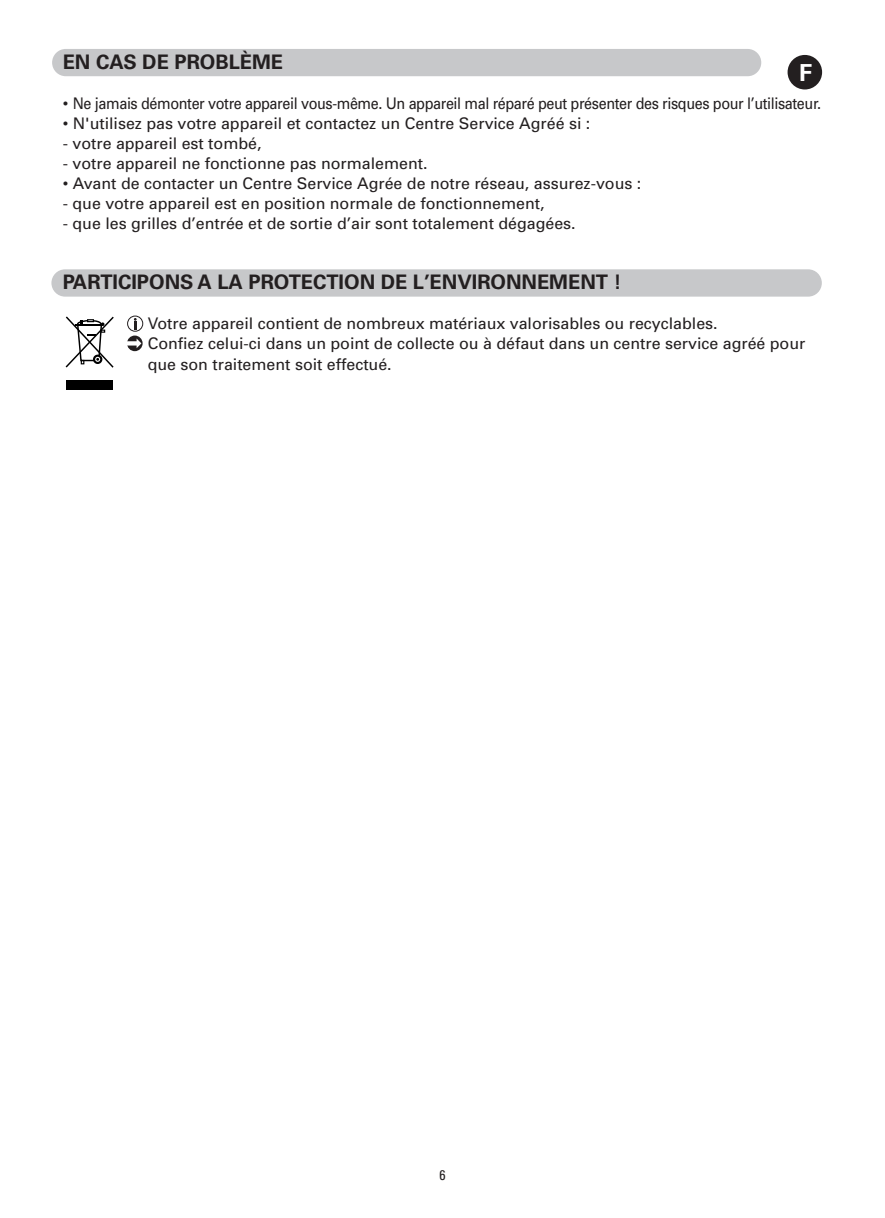
<style>
.page{position:relative;width:885px;height:1218px;background:#fff}
.page>*{position:absolute;margin:0;border:0;box-sizing:border-box;transform-origin:0 0}
.t1{font:700 23.4px "Univers";color:#fff}
.t2{font:700 20px "Univers";color:#231f20}
.t3{font:16px/20px "Univers";color:#231f20}
.t4{font:16px "Univers";letter-spacing:-.025em;color:#231f20}
.t5{font:condensed 14px "Univers";color:#231f20}
</style>
<div class="page">
<div style="left:52px;top:49px;width:709px;height:27px;background:#c7c8ca;border-radius:14px"></div>
<div style="left:51px;top:269px;width:771px;height:27px;background:#c7c8ca;border-radius:14px"></div>
<div style="left:788px;top:55px;width:34px;height:34px;background:#231f20;border-radius:50%"></div>
<svg style="left:66px;top:316px;width:48px;height:52px"></svg>
<div style="left:66px;top:380px;width:47px;height:10px;background:#000"></div>
<svg style="left:127px;top:335px;width:16px;height:16px"></svg>
<svg style="left:127px;top:338px;width:14px;height:10px"></svg>
<svg style="left:127px;top:317px;width:17px;height:13px"></svg>
<div style="left:127px;top:315px;width:16px;height:17px;border:1px solid #231f20;border-radius:50%"></div>
<svg style="left:134px;top:318px;width:3px;height:11px"></svg>
<p class="t2" style="left:63px;top:55px;width:222px">EN CAS DE PROBLÈME</p>
<p class="t4" style="left:63px;top:98px;width:760px">• Ne jamais démonter votre appareil vous-même. Un appareil mal réparé peut présenter des risques pour l’utilisateur.</p>
<p class="t3" style="left:63px;top:115px;width:529px">• N'utilisez pas votre appareil et contactez un Centre Service Agréé si :</p>
<p class="t3" style="left:63px;top:135px;width:200px">- votre appareil est tombé,</p>
<p class="t3" style="left:63px;top:155px;width:366px">- votre appareil ne fonctionne pas normalement.</p>
<p class="t3" style="left:63px;top:175px;width:580px">• Avant de contacter un Centre Service Agrée de notre réseau, assurez-vous :</p>
<p class="t3" style="left:63px;top:195px;width:483px">- que votre appareil est en position normale de fonctionnement,</p>
<p class="t3" style="left:63px;top:215px;width:514px">- que les grilles d’entrée et de sortie d’air sont totalement dégagées.</p>
<h1 class="t1" style="left:799px;top:64px;width:15px">F</h1>
<p class="t2" style="left:63px;top:275px;width:560px">PARTICIPONS A LA PROTECTION DE L’ENVIRONNEMENT !</p>
<p class="t3" style="left:148px;top:315px;width:659px">Votre appareil contient de nombreux matériaux valorisables ou recyclables.<br>Confiez celui-ci dans un point de collecte ou à défaut dans un centre service agréé pour que son traitement soit effectué.</p>
<p class="t5" style="left:440px;top:1169px;width:8px">6</p>
</div>
